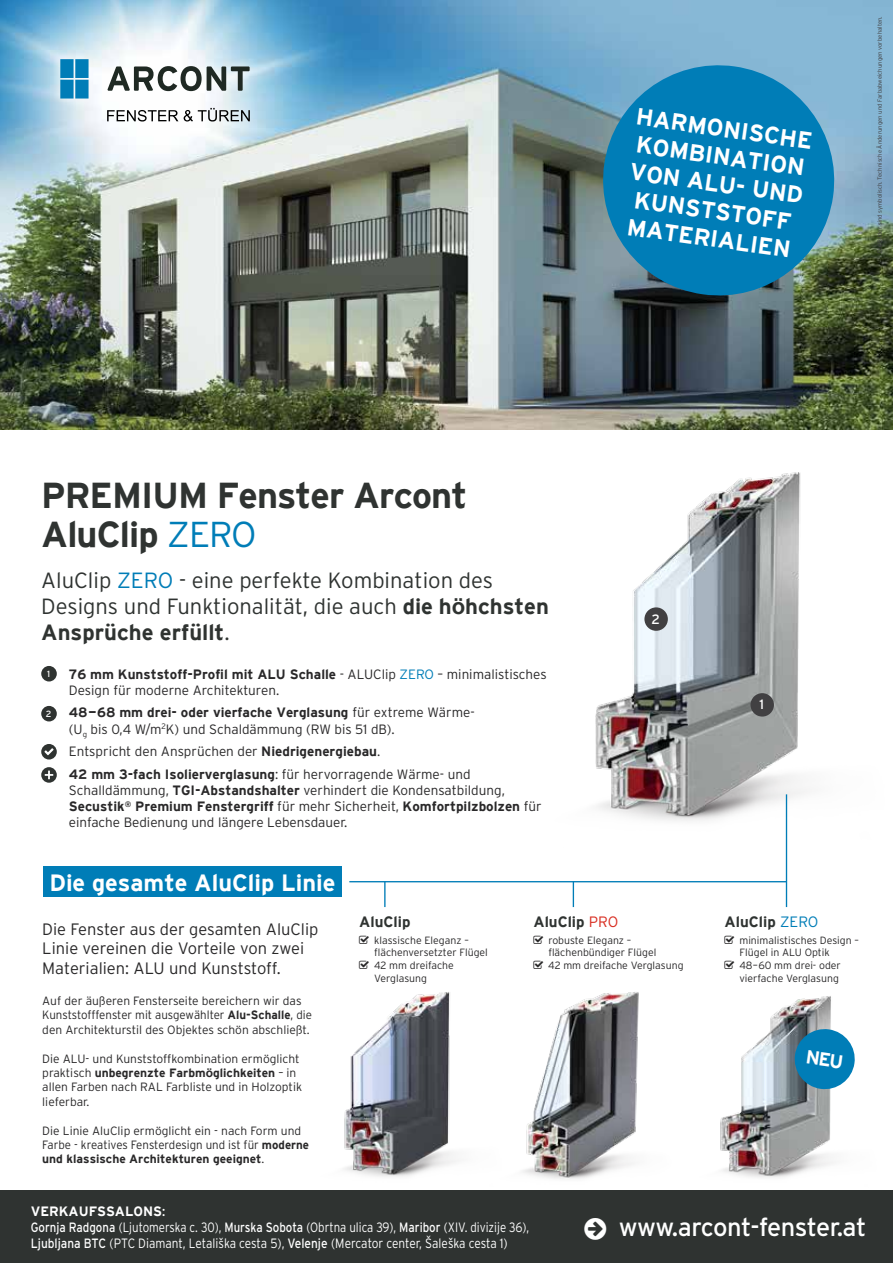
<style>
.page{position:relative;width:893px;height:1263px;background:#fff}
.page>*{position:absolute;margin:0;border:0;box-sizing:border-box;transform-origin:0 0}
.t1{font:700 36px/39px "Interstate";letter-spacing:-.025em;color:#2f3331}
.t2{font:25.5px "Interstate";letter-spacing:-.02em;color:#fff}
.t3{font:700 23.55px "Interstate";color:#fff}
.t4{font:700 23.4px/27.6px "Interstate";color:#fff;text-align:center}
.t5{font:300 22.05px/26.4px "Interstate";color:#2f3331}
.t6{font:300 16.5px/19.8px "Interstate";color:#292829}
.t7{font:700 15px "Interstate";color:#2f3331}
.t8{font:300 13.5px/16.2px "Interstate";color:#292829}
.t9{font:300 13.5px/16.2px "Interstate";color:#fff;scale:.85 1}
.t10{font:13.5px "Interstate";color:#fff}
.t11{font:300 12px/14.4px "Interstate";color:#292829}
.t12{font:300 10.5px/12.6px "Interstate";color:#292829}
.t13{font:9px "Interstate";color:#fff}
.t14{font:300 6px "Interstate";color:#403f41}
.s1{font-weight:300;color:#007db7}
.s2{color:#007db7}
.s3{font-weight:700}
.s4{font-family:"Arial";font-weight:700}
.s5{font-weight:300;color:#d82c20}
.s6{font-weight:400}
</style>
<div class="page">
<img style="left:595px;top:472px;width:213px;height:381px">
<div style="left:750px;top:693px;width:24px;height:23px;background:#414042;border-radius:50%"></div>
<div style="left:644px;top:607px;width:24px;height:24px;background:#414042;border-radius:50%"></div>
<div style="left:43px;top:866px;width:299px;height:31px;background:#007db7"></div>
<img style="left:0;top:0;width:893px;height:429px">
<svg style="left:595px;top:58px;width:247px;height:245px;background:#2383af"></svg>
<div style="left:41px;top:666px;width:16px;height:15px;background:#2f3331;border-radius:50%"></div>
<div style="left:41px;top:706px;width:16px;height:15px;background:#2f3331;border-radius:50%"></div>
<div style="left:41px;top:744px;width:16px;height:15px;background:#2f3331;border-radius:50%"></div>
<svg style="left:41px;top:767px;width:16px;height:16px"></svg>
<svg style="left:45px;top:771px;width:8px;height:8px"></svg>
<svg style="left:44px;top:748px;width:10px;height:7px"></svg>
<div style="left:50px;top:50px;width:209px;height:81px;background:#fff;opacity:.75"></div>
<svg style="left:60px;top:59px;width:29px;height:40px"></svg>
<svg style="left:107px;top:110px;width:71px;height:12px"></svg>
<svg style="left:184px;top:108px;width:66px;height:14px"></svg>
<svg style="left:107px;top:66px;width:143px;height:25px"></svg>
<div style="left:0;top:1191px;width:893px;height:72px;background:#2f3331"></div>
<hr style="left:349px;top:881px;width:438px;height:1px;background:#007db7">
<hr style="left:384px;top:881px;width:2px;height:26px;background:#007db7">
<svg style="left:573px;top:882px;width:1px;height:25px"></svg>
<hr style="left:786px;top:794px;width:1px;height:113px;background:#007db7">
<img style="left:682px;top:996px;width:202px;height:195px">
<img style="left:260px;top:992px;width:202px;height:199px">
<img style="left:462px;top:992px;width:220px;height:199px">
<svg style="left:793px;top:1027px;width:64px;height:64px;background:#378fb7"></svg>
<h3 class="t4" style="left:638px;top:102px;width:179px;rotate:8deg">HARMONISCHE<br>KOMBINATION<br>VON ALU- UND<br>KUNSTSTOFF<br>MATERIALIEN</h3>
<p class="t14" style="left:876px;top:253px;width:238px;rotate:-90deg">Die Bilder sind symbolisch. Technische Änderungen und Farbabweichungen vorbehalten.</p>
<h1 class="t1" style="left:41px;top:475px;width:428px">PREMIUM Fenster Arcont<br>AluClip <span class="s1">ZERO</span></h1>
<h3 class="t5" style="left:41px;top:566px;width:509px">AluClip <span class="s2">ZERO</span> - eine perfekte Kombination des<br>Designs und Funktionalität, die auch <span class="s3">die h</span><span class="s4">ö</span><span class="s3">hchsten<br>Ansprüche erfüllt</span>.</h3>
<p class="t13" style="left:47px;top:668px;width:5px">1</p>
<p class="t13" style="left:46px;top:708px;width:7px">2</p>
<p class="t8" style="left:69px;top:666px;width:479px"><span class="s3">76 mm Kunststoff-Profil mit ALU Schalle</span> - ALUClip <span class="s2">ZERO</span> – minimalistisches<br>Design für moderne Architekturen.</p>
<p class="t8" style="left:69px;top:704px;width:407px"><span class="s3">48-68 mm drei- oder vierfache Verglasung</span> für extreme Wärme-(U<sub>g</sub> bis 0,4 W/m<sup>2</sup>K) und Schaldämmung (RW bis 51 dB).</p>
<p class="t8" style="left:69px;top:740px;width:403px;line-height:22.5px">Entspricht den Ansprüchen der <span class="s3">Niedrigenergiebau</span>.<br><span class="s3">42 mm 3-fach Isolierverglasung</span>: für hervorragende Wärme- und</p>
<p class="t8" style="left:69px;top:782px;width:474px">Schalldämmung, <span class="s3">TGI-Abstandshalter</span> verhindert die Kondensatbildung,<br><span class="s3">Secustik</span><sup>®</sup> <span class="s3">Premium Fenstergriff</span> für mehr Sicherheit, <span class="s3">Komfortpilzbolzen</span> für einfache Bedienung und längere Lebensdauer.</p>
<p class="t10" style="left:651px;top:611px;width:10px">2</p>
<h3 class="t3" style="left:49px;top:869px;width:288px">Die gesamte AluClip Linie</h3>
<p class="t6" style="left:42px;top:919px;width:278px">Die Fenster aus der gesamten AluClip<br>Linie vereinen die Vorteile von zwei<br>Materialien: ALU und Kunststoff.</p>
<p class="t11" style="left:42px;top:993px;width:271px">Auf der äußeren Fensterseite bereichern wir das<br>Kunststofffenster mit ausgewählter <span class="s3">Alu-Schalle</span>, die den Architekturstil des Objektes schön abschließt.</p>
<p class="t11" style="left:42px;top:1051px;width:261px">Die ALU- und Kunststoffkombination ermöglicht praktisch <span class="s3">unbegrenzte Farbm</span><span class="s4">ö</span><span class="s3">glichkeiten</span> – in allen Farben nach RAL Farbliste und in Holzoptik lieferbar.</p>
<p class="t11" style="left:42px;top:1123px;width:268px">Die Linie AluClip ermöglicht ein - nach Form und<br>Farbe - kreatives Fensterdesign und ist für <span class="s3">moderne und klassische Architekturen geeignet</span>.</p>
<p class="t7" style="left:359px;top:913px;width:53px">AluClip</p>
<p class="t12" style="left:374px;top:934px;width:115px">klassische Eleganz – flächenversetzter Flügel<br>42 mm dreifache<br>Verglasung</p>
<p class="t7" style="left:533px;top:913px;width:86px">AluClip <span class="s5">PRO</span></p>
<p class="t12" style="left:548px;top:934px;width:137px">robuste Eleganz – flächenbündiger Flügel<br>42 mm dreifache Verglasung</p>
<p class="t10" style="left:760px;top:697px;width:6px">1</p>
<p class="t7" style="left:725px;top:913px;width:95px">AluClip <span class="s1">ZERO</span></p>
<p class="t12" style="left:739px;top:934px;width:121px">minimalistisches Design –<br>Flügel in ALU Optik<br>48-60 mm drei- oder vierfache Verglasung</p>
<p class="t9" style="left:31px;top:1203px;width:588px"><span class="s3">VERKAUFSSALONS</span><span class="s6">:<br>Gornja Radgona</span> (Ljutomerska c. 30), <span class="s6">Murska Sobota</span> (Obrtna ulica 39), <span class="s6">Maribor</span> (XIV. divizije 36),<br><span class="s6">Ljubljana BTC</span> (PTC Diamant, Letališka cesta 5), <span class="s6">Velenje</span> (Mercator center, Šaleška cesta 1)</p>
<h2 class="t2" style="left:619px;top:1213px;width:249px">www.arcont-fenster.at</h2>
</div>
